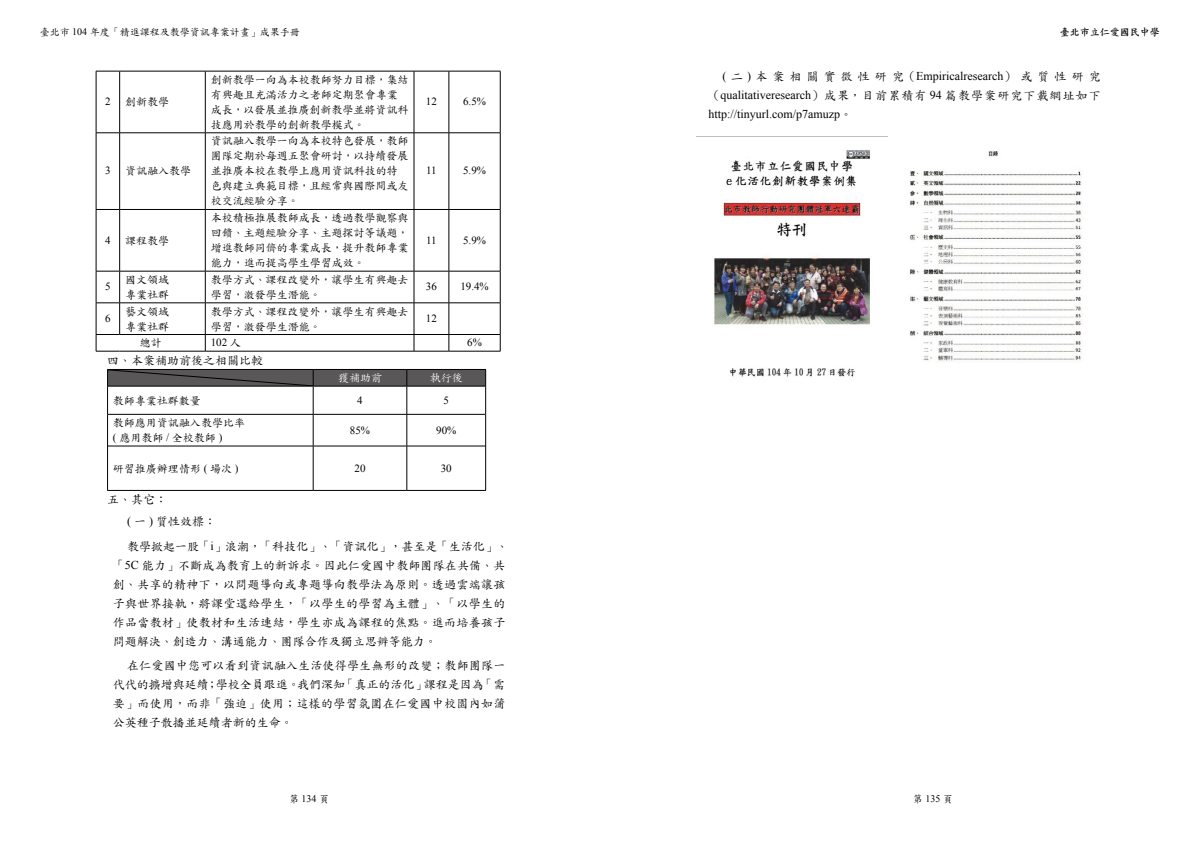
<style>
.page{position:relative;width:1191px;height:842px;background:#fff}
.page>*{position:absolute;margin:0;border:0;box-sizing:border-box;transform-origin:0 0}
.t1{font:12px/19px "DF Kai Shu W5 WIN BF";letter-spacing:.025em;color:#000}
.t2{font:12px "Times New Roman";color:#000}
.t3{font:12px "DF Kai Shu W5 WIN BF";letter-spacing:.09em;color:#000}
.t4{font:12px "DF Kai Shu W5 WIN BF";color:#000}
.t5{font:11px/15px "DF Kai Shu W5 WIN BF";color:#000}
.t6{font:11px "Times New Roman";color:#000}
.t7{font:11px "DF Kai Shu W5 WIN BF";color:#fff}
.t8{font:10px "DF Kai Shu W5 WIN BF";color:#000}
.t9{font:10px "DF Kai Shu W7 WIN BF";color:#000}
.t10{font:10px "Times New Roman";color:#000}
.s1{font-family:"Times New Roman"}
.s2{font-family:"DF Kai Shu W5 WIN BF"}
</style>
<div class="page">
<img style="left:696px;top:136px;width:191px;height:241px">
<img style="left:909px;top:151px;width:173px;height:212px">
<svg style="left:97px;top:71px;width:22px;height:1px"></svg>
<hr style="left:96px;top:71px;width:1px;height:62px;background:#000">
<hr style="left:120px;top:71px;width:85px;height:1px;background:#000">
<hr style="left:119px;top:71px;width:1px;height:62px;background:#000">
<hr style="left:205px;top:71px;width:209px;height:1px;background:#000">
<hr style="left:205px;top:71px;width:1px;height:62px;background:#000">
<hr style="left:414px;top:71px;width:35px;height:1px;background:#000">
<hr style="left:414px;top:71px;width:1px;height:62px;background:#000">
<hr style="left:449px;top:71px;width:51px;height:1px;background:#000">
<hr style="left:448px;top:71px;width:1px;height:62px;background:#000">
<hr style="left:500px;top:71px;width:1px;height:62px;background:#000">
<svg style="left:97px;top:133px;width:22px;height:1px"></svg>
<hr style="left:96px;top:133px;width:1px;height:76px;background:#000">
<hr style="left:120px;top:133px;width:85px;height:1px;background:#000">
<hr style="left:119px;top:133px;width:1px;height:76px;background:#000">
<hr style="left:205px;top:133px;width:209px;height:1px;background:#000">
<hr style="left:205px;top:133px;width:1px;height:76px;background:#000">
<hr style="left:414px;top:133px;width:35px;height:1px;background:#000">
<hr style="left:414px;top:133px;width:1px;height:76px;background:#000">
<hr style="left:449px;top:133px;width:51px;height:1px;background:#000">
<hr style="left:448px;top:133px;width:1px;height:76px;background:#000">
<hr style="left:500px;top:133px;width:1px;height:76px;background:#000">
<svg style="left:96px;top:209px;width:24px;height:1px"></svg>
<hr style="left:96px;top:210px;width:1px;height:61px;background:#000">
<hr style="left:120px;top:209px;width:85px;height:1px;background:#000">
<hr style="left:119px;top:210px;width:1px;height:61px;background:#000">
<hr style="left:205px;top:209px;width:209px;height:1px;background:#000">
<hr style="left:205px;top:210px;width:1px;height:61px;background:#000">
<hr style="left:414px;top:209px;width:35px;height:1px;background:#000">
<hr style="left:414px;top:210px;width:1px;height:61px;background:#000">
<hr style="left:449px;top:209px;width:51px;height:1px;background:#000">
<hr style="left:448px;top:210px;width:1px;height:61px;background:#000">
<hr style="left:500px;top:210px;width:1px;height:61px;background:#000">
<svg style="left:97px;top:271px;width:22px;height:1px"></svg>
<hr style="left:96px;top:271px;width:1px;height:32px;background:#000">
<hr style="left:120px;top:271px;width:85px;height:1px;background:#000">
<hr style="left:119px;top:271px;width:1px;height:32px;background:#000">
<hr style="left:205px;top:271px;width:209px;height:1px;background:#000">
<hr style="left:205px;top:271px;width:1px;height:32px;background:#000">
<hr style="left:414px;top:271px;width:35px;height:1px;background:#000">
<hr style="left:414px;top:271px;width:1px;height:32px;background:#000">
<hr style="left:449px;top:271px;width:51px;height:1px;background:#000">
<hr style="left:448px;top:271px;width:1px;height:32px;background:#000">
<hr style="left:500px;top:271px;width:1px;height:32px;background:#000">
<svg style="left:97px;top:303px;width:22px;height:1px"></svg>
<hr style="left:96px;top:303px;width:1px;height:31px;background:#000">
<hr style="left:120px;top:303px;width:85px;height:1px;background:#000">
<hr style="left:119px;top:303px;width:1px;height:31px;background:#000">
<hr style="left:205px;top:303px;width:209px;height:1px;background:#000">
<hr style="left:205px;top:303px;width:1px;height:31px;background:#000">
<hr style="left:414px;top:303px;width:35px;height:1px;background:#000">
<hr style="left:414px;top:303px;width:1px;height:31px;background:#000">
<hr style="left:449px;top:303px;width:51px;height:1px;background:#000">
<hr style="left:448px;top:303px;width:1px;height:31px;background:#000">
<hr style="left:500px;top:303px;width:1px;height:31px;background:#000">
<hr style="left:120px;top:334px;width:85px;height:1px;background:#000">
<hr style="left:205px;top:334px;width:209px;height:1px;background:#000">
<svg style="left:205px;top:335px;width:1px;height:16px"></svg>
<hr style="left:414px;top:334px;width:35px;height:1px;background:#000">
<svg style="left:414px;top:335px;width:1px;height:16px"></svg>
<hr style="left:449px;top:334px;width:51px;height:1px;background:#000">
<svg style="left:448px;top:335px;width:1px;height:16px"></svg>
<svg style="left:500px;top:335px;width:1px;height:16px"></svg>
<svg style="left:96px;top:334px;width:24px;height:18px"></svg>
<hr style="left:120px;top:351px;width:85px;height:1px;background:#000">
<hr style="left:205px;top:351px;width:209px;height:1px;background:#000">
<hr style="left:414px;top:351px;width:35px;height:1px;background:#000">
<hr style="left:449px;top:351px;width:51px;height:1px;background:#000">
<hr style="left:108px;top:414px;width:205px;height:1px;background:#000">
<hr style="left:313px;top:414px;width:94px;height:1px;background:#000">
<hr style="left:313px;top:415px;width:1px;height:31px;background:#000">
<hr style="left:407px;top:414px;width:78px;height:1px;background:#000">
<hr style="left:406px;top:415px;width:1px;height:31px;background:#000">
<hr style="left:108px;top:446px;width:205px;height:1px;background:#000">
<hr style="left:313px;top:446px;width:94px;height:1px;background:#000">
<hr style="left:313px;top:446px;width:1px;height:44px;background:#000">
<hr style="left:407px;top:446px;width:78px;height:1px;background:#000">
<hr style="left:406px;top:446px;width:1px;height:44px;background:#000">
<hr style="left:107px;top:414px;width:1px;height:32px;background:#000">
<hr style="left:485px;top:414px;width:1px;height:32px;background:#000">
<hr style="left:107px;top:446px;width:1px;height:44px;background:#000">
<hr style="left:485px;top:446px;width:1px;height:44px;background:#000">
<hr style="left:107px;top:490px;width:206px;height:1px;background:#000">
<hr style="left:313px;top:490px;width:94px;height:1px;background:#000">
<hr style="left:407px;top:490px;width:79px;height:1px;background:#000">
<svg style="left:107px;top:369px;width:379px;height:45px"></svg>
<p class="t8" style="left:40px;top:27px;width:261px">臺北市 <span class="s1">104</span> 年度「精進課程及教學資訊專案計畫」成果手冊</p>
<p class="t9" style="left:1059px;top:27px;width:101px">臺北市立仁愛國民中學</p>
<p class="t6" style="left:105px;top:94px;width:7px">2</p>
<p class="t5" style="left:125px;top:94px;width:45px">創新教學</p>
<p class="t5" style="left:211px;top:72px;width:199px">創新教學一向為本校教師努力目標，集結有興趣且充滿活力之老師定期聚會專業成長，以發展並推廣創新教學並將資訊科技應用於教學的創新教學模式。</p>
<p class="t6" style="left:426px;top:94px;width:12px">12</p>
<p class="t6" style="left:463px;top:94px;width:24px">6.5%</p>
<p class="t6" style="left:105px;top:163px;width:7px">3</p>
<p class="t5" style="left:125px;top:164px;width:68px">資訊融入教學</p>
<p class="t5" style="left:211px;top:134px;width:199px">資訊融入教學一向為本校特色發展，教師團隊定期於每週五聚會研討，以持續發展並推廣本校在教學上應用資訊科技的特色與建立典範目標，且經常與國際間或友校交流經驗分享。</p>
<p class="t6" style="left:426px;top:163px;width:12px">11</p>
<p class="t6" style="left:463px;top:163px;width:24px">5.9%</p>
<p class="t6" style="left:105px;top:233px;width:7px">4</p>
<p class="t5" style="left:125px;top:233px;width:46px">課程教學</p>
<p class="t5" style="left:211px;top:210px;width:199px;text-align:justify">本校積極推展教師成長，透過教學觀察與回饋、主題經驗分享、主題探討等議題，增進教師同儕的專業成長，提升教師專業能力，進而提高學生學習成效。</p>
<p class="t6" style="left:426px;top:233px;width:12px">11</p>
<p class="t6" style="left:463px;top:233px;width:24px">5.9%</p>
<p class="t6" style="left:105px;top:279px;width:7px">5</p>
<p class="t5" style="left:125px;top:272px;width:45px">國文領域專業社群</p>
<p class="t5" style="left:211px;top:272px;width:199px">教學方式、課程改變外，讓學生有興趣去學習，激發學生潛能。</p>
<p class="t6" style="left:426px;top:279px;width:12px">36</p>
<p class="t6" style="left:460px;top:279px;width:30px">19.4%</p>
<p class="t6" style="left:105px;top:311px;width:7px">6</p>
<p class="t5" style="left:125px;top:304px;width:45px">藝文領域專業社群</p>
<p class="t5" style="left:211px;top:304px;width:199px">教學方式、課程改變外，讓學生有興趣去學習，激發學生潛能。</p>
<p class="t6" style="left:426px;top:311px;width:12px">12</p>
<p class="t5" style="left:140px;top:335px;width:23px">總計</p>
<p class="t6" style="left:211px;top:335px;width:32px">102 <span class="s2">人</span></p>
<p class="t6" style="left:467px;top:335px;width:16px">6%</p>
<p class="t4" style="left:107px;top:354px;width:157px">四、本案補助前後之相關比較</p>
<p class="t7" style="left:338px;top:372px;width:45px">獲補助前</p>
<p class="t7" style="left:430px;top:372px;width:34px">執行後</p>
<p class="t5" style="left:113px;top:393px;width:89px">教師專業社群數量</p>
<p class="t6" style="left:357px;top:392px;width:7px">4</p>
<p class="t6" style="left:443px;top:392px;width:7px">5</p>
<p class="t5" style="left:113px;top:415px;width:134px">教師應用資訊融入教學比率<span class="s1">(</span> 應用教師 <span class="s1">/</span> 全校教師 <span class="s1">)</span></p>
<p class="t6" style="left:350px;top:422px;width:22px">85%</p>
<p class="t6" style="left:436px;top:422px;width:22px">90%</p>
<p class="t5" style="left:113px;top:461px;width:127px">研習推廣辦理情形 <span class="s1">(</span> 場次 <span class="s1">)</span></p>
<p class="t6" style="left:354px;top:460px;width:12px">20</p>
<p class="t6" style="left:441px;top:460px;width:12px">30</p>
<p class="t1" style="left:127px;top:489px;width:90px;line-height:21.8px;text-indent:-20px">五、其它：<br><span class="s1">(</span> 一 <span class="s1">)</span> 質性效標：</p>
<p class="t1" style="left:113px;top:537px;width:397px;text-indent:14px">教學掀起一股「<span class="s1">i</span>」浪潮，「科技化」、「資訊化」，甚至是「生活化」、「<span class="s1">5C</span> 能力」不斷成為教育上的新訴求。因此仁愛國中教師團隊在共備、共創、共享的精神下，以問題導向或專題導向教學法為原則。透過雲端讓孩子與世界接軌，將課堂還給學生，「以學生的學習為主體」、「以學生的作品當教材」使教材和生活連結，學生亦成為課程的焦點。進而培養孩子問題解決、創造力、溝通能力、團隊合作及獨立思辨等能力。</p>
<p class="t1" style="left:113px;top:656px;width:394px;text-align:justify;text-indent:14px">在仁愛國中您可以看到資訊融入生活使得學生無形的改變；教師團隊一代代的擴增與延續；學校全員跟進。我們深知「真正的活化」課程是因為「需要」而使用，而非「強迫」使用；這樣的學習氛圍在仁愛國中校園內如蒲公英種子散播並延續者新的生命。</p>
<p class="t2" style="left:722px;top:68px;width:380px">( <span class="s2">二</span> ) <span class="s2">本案相關實徵性研究（</span>Empiricalresearch<span class="s2">）或質性研究</span></p>
<p class="t3" style="left:708px;top:90px;width:394px">（<span class="s1">qualitativeresearch</span>）成果，目前累積有 <span class="s1">94</span> 篇教學案研究下載網址如下</p>
<p class="t2" style="left:708px;top:106px;width:145px">http://tinyurl.com/p7amuzp<span class="s2">。</span></p>
<p class="t10" style="left:289px;top:792px;width:41px"><span class="s2">第</span> 134 <span class="s2">頁</span></p>
<p class="t10" style="left:913px;top:792px;width:41px"><span class="s2">第</span> 135 <span class="s2">頁</span></p>
</div>
